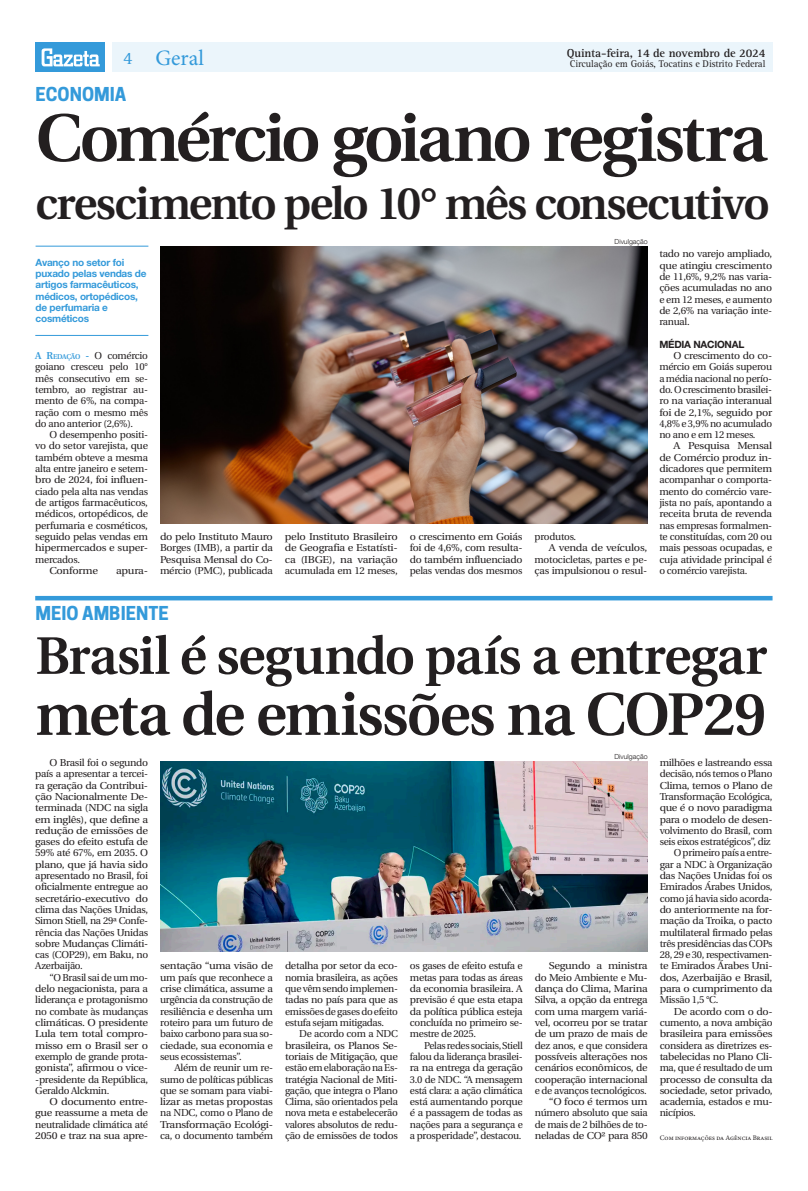
<style>
.page{position:relative;width:808px;height:1191px;background:#fff}
.page>*{position:absolute;margin:0;border:0;box-sizing:border-box;transform-origin:0 0}
.Manchete{font:600 67px "Utopia";letter-spacing:-.045em;color:#231f20}
.Manchete-2{font:600 60px "Utopia";letter-spacing:-.03em;color:#231f20}
.Manchete-3{font:600 52.8px "Utopia";letter-spacing:-.02em;color:#231f20}
.Manchete-4{font:600 45.4px "Utopia";letter-spacing:-.04em;color:#231f20}
.t1{font:22px "Minion Pro";color:#349ada}
.Retranca{font:700 18px "Cooper Hewitt";color:#349ada}
.t2{font:18px "Rotis Serif Std";color:#349ada}
.t3{font:700 12px "Rotis Serif Std";letter-spacing:-.01em;color:#231f20}
.TExto_Corrido{font:10px/11.3px "Utopia";letter-spacing:-.03em;color:#231f20;text-align:justify}
.TExto_Corrido-2{font:10px/11.3px "Utopia";letter-spacing:-.03em;color:#231f20;text-align:justify;scale:1.1 1}
.TExto_Corrido-3{font:10px/11.3px "Utopia";letter-spacing:-.03em;color:#231f20;text-align:justify;scale:1.04 1}
.TExto_Corrido-4{font:10px/11.3px "Utopia";letter-spacing:-.03em;color:#231f20;text-align:justify;scale:1.05 1}
.TExto_Corrido-5{font:10px/11.3px "Utopia";letter-spacing:-.03em;color:#231f20;text-align:justify;scale:1.07 1}
.TExto_Corrido-6{font:10px/11.3px "Utopia";letter-spacing:-.03em;color:#231f20;text-align:justify;scale:1.09 1}
.Repórter{font:10px/11.3px "Utopia";letter-spacing:-.025em;color:#231f20;text-align:justify}
.Olho{font:700 10px/11.3px "Helvetica Neue LT Std";letter-spacing:-.02em;color:#349ada}
.t4{font:10px "Rotis Serif Std";letter-spacing:-.01em;color:#231f20}
.Intertítulo{font:700 10px "Helvetica Neue";letter-spacing:-.025em;color:#231f20}
.Editais_txt{font:7px "Minion Pro";color:#231f20}
.Crédito_Fotógrafo{font:300 7px "Helvetica Neue LT Com";color:#231f20}
.s1{font-weight:600;color:#349ada}
.s2{font-weight:600;font-size:7px;color:#349ada}
</style>
<div class="page">
<div style="left:112px;top:43px;width:661px;height:29px;background:#ebf5fb"></div>
<div style="left:36px;top:43px;width:69px;height:29px;background:#349ada"></div>
<svg style="left:42px;top:48px;width:58px;height:18px"></svg>
<hr style="left:35px;top:596px;width:737px;height:4px;background:#349ada">
<hr style="left:36px;top:246px;width:112px;height:1px;background:#349ada">
<hr style="left:35px;top:335px;width:113px;height:1px;background:#349ada">
<img style="left:160px;top:761px;width:487px;height:190px">
<img style="left:160px;top:247px;width:488px;height:276px">
<p class="t3" style="left:567px;top:46px;width:200px">Quinta-feira, 14 de novembro de 2024</p>
<p class="t2" style="left:123px;top:47px;width:11px">4</p>
<p class="t1" style="left:155px;top:43px;width:50px">Geral</p>
<p class="t4" style="left:570px;top:58px;width:197px">Circulação em Goiás, Tocatins e Distrito Federal</p>
<p class="Retranca" style="left:36px;top:84px;width:92px">ECONOMIA</p>
<p class="Manchete" style="left:36px;top:100px;width:733px">Comércio goiano registra</p>
<p class="Manchete-4" style="left:36px;top:178px;width:736px">crescimento pelo 10° mês consecutivo</p>
<p class="Olho" style="left:36px;top:256px;width:112px">Avanço no setor foi puxado pelas vendas de artigos farmacêuticos, médicos, ortopédicos, de perfumaria e cosméticos</p>
<p class="Repórter" style="left:35px;top:350px;width:114px"><span class="s1">A R</span><span class="s2">EDAÇÃO</span> <span class="s1">-</span> O comércio goiano cresceu pelo 10° mês consecutivo em se&shy;tembro, ao registrar au&shy;mento de 6%, na compa&shy;ração com o mesmo mês do ano anterior (2,6%).</p>
<p class="TExto_Corrido" style="left:35px;top:429px;width:114px;text-indent:14px">O desempenho positi&shy;vo do setor varejista, que também obteve a mesma alta entre janeiro e setem&shy;bro de 2024, foi influen&shy;ciado pela alta nas vendas de artigos farmacêuticos, médicos, ortopédicos, de perfumaria e cosméticos, seguido pelas vendas em hipermercados e super&shy;mercados.</p>
<p class="TExto_Corrido-2" style="left:49px;top:565px;width:46px">Conforme</p>
<p class="TExto_Corrido-2" style="left:116px;top:565px;width:31px">apura-</p>
<p class="Crédito_Fotógrafo" style="left:615px;top:237px;width:35px">Divulgação</p>
<p class="TExto_Corrido-6" style="left:160px;top:531px;width:105px">do pelo Instituto Mauro Borges (IMB), a partir da Pesquisa Mensal do Co&shy;mércio (PMC), publicada</p>
<p class="TExto_Corrido-2" style="left:285px;top:531px;width:104px">pelo Instituto Brasileiro de Geografia e Estatísti&shy;ca (IBGE), na variação acumulada em 12 meses,</p>
<p class="TExto_Corrido-5" style="left:410px;top:531px;width:107px">o crescimento em Goiás foi de 4,6%, com resulta&shy;do também influenciado pelas vendas dos mesmos</p>
<p class="TExto_Corrido" style="left:534px;top:531px;width:43px">produtos.</p>
<p class="TExto_Corrido-2" style="left:534px;top:542px;width:104px;text-indent:14px">A venda de veículos, motocicletas, partes e pe&shy;ças impulsionou o resul-</p>
<p class="TExto_Corrido-3" style="left:659px;top:248px;width:110px">tado no varejo ampliado, que atingiu crescimento de 11,6%, 9,2% nas varia&shy;ções acumuladas no ano e em 12 meses, e aumento de 2,6% na variação inte&shy;ranual.</p>
<p class="Intertítulo" style="left:659px;top:338px;width:86px">MÉDIA NACIONAL</p>
<p class="TExto_Corrido-4" style="left:659px;top:350px;width:109px;text-indent:14px">O crescimento do co&shy;mércio em Goiás superou a média nacional no perío&shy;do. O crescimento brasilei&shy;ro na variação interanual foi de 2,1%, seguido por 4,8% e 3,9% no acumulado no ano e em 12 meses.</p>
<p class="TExto_Corrido-2" style="left:659px;top:440px;width:104px;text-indent:14px">A Pesquisa Mensal de Comércio produz in&shy;dicadores que permitem acompanhar o comporta&shy;mento do comércio vare&shy;jista no país, apontando a receita bruta de revenda nas empresas formalmen&shy;te constituídas, com 20 ou mais pessoas ocupadas, e cuja atividade principal é o comércio varejista.</p>
<p class="Retranca" style="left:36px;top:602px;width:135px">MEIO AMBIENTE</p>
<p class="Manchete-3" style="left:35px;top:626px;width:733px">Brasil é segundo país a entregar</p>
<p class="Manchete-2" style="left:35px;top:680px;width:732px">meta de emissões na COP29</p>
<p class="Crédito_Fotógrafo" style="left:614px;top:752px;width:35px">Divulgação</p>
<p class="TExto_Corrido-3" style="left:35px;top:757px;width:110px;text-indent:14px">O Brasil foi o segundo país a apresentar a tercei&shy;ra geração da Contribui&shy;ção Nacionalmente De&shy;terminada (NDC na sigla em inglês), que define a redução de emissões de gases do efeito estufa de 59% até 67%, em 2035. O plano, que já havia sido apresentado no Brasil, foi oficialmente entregue ao secretário-executivo do clima das Nações Unidas, Simon Stiell, na 29ª Confe&shy;rência das Nações Unidas sobre Mudanças Climáti&shy;cas (COP29), em Baku, no Azerbaijão.</p>
<p class="TExto_Corrido" style="left:35px;top:972px;width:114px;text-indent:14px">“O Brasil sai de um mo&shy;delo negacionista, para a liderança e protagonismo no combate às mudanças climáticas. O presidente Lula tem total compro&shy;misso em o Brasil ser o exemplo de grande prota&shy;gonista”, afirmou o vice--presidente da República, Geraldo Alckmin.</p>
<p class="TExto_Corrido-2" style="left:35px;top:1096px;width:104px;text-indent:14px">O documento entre&shy;gue reassume a meta de neutralidade climática até 2050 e traz na sua apre-</p>
<p class="TExto_Corrido" style="left:660px;top:757px;width:114px">milhões e lastreando essa decisão, nós temos o Plano Clima, temos o Plano de Transformação Ecológica, que é o novo paradigma para o modelo de desen&shy;volvimento do Brasil, com seis eixos estratégicos”, diz</p>
<p class="TExto_Corrido" style="left:660px;top:847px;width:114px;text-indent:14px">O primeiro país a entre&shy;gar a NDC à Organização das Nações Unidas foi os Emirados Árabes Unidos, como já havia sido acorda&shy;do anteriormente na for&shy;mação da Troika, o pacto multilateral firmado pelas três presidências das COPs 28, 29 e 30, respectivamen&shy;te Emirados Árabes Uni&shy;dos, Azerbaijão e Brasil, para o cumprimento da Missão 1,5 °C.</p>
<p class="TExto_Corrido-5" style="left:660px;top:1005px;width:107px;text-indent:14px">De acordo com o do&shy;cumento, a nova ambição brasileira para emissões considera as diretrizes es&shy;tabelecidas no Plano Cli&shy;ma, que é resultado de um processo de consulta da sociedade, setor privado, academia, estados e mu&shy;nicípios.</p>
<p class="TExto_Corrido-2" style="left:160px;top:960px;width:104px">sentação “uma visão de um país que reconhece a crise climática, assume a urgência da construção de resiliência e desenha um roteiro para um futuro de baixo carbono para sua so&shy;ciedade, sua economia e seus ecossistemas”.</p>
<p class="TExto_Corrido" style="left:160px;top:1062px;width:114px;text-indent:14px">Além de reunir um re&shy;sumo de políticas públicas que se somam para viabi&shy;lizar as metas propostas na NDC, como o Plano de Transformação Ecológi&shy;ca, o documento também</p>
<p class="TExto_Corrido-4" style="left:285px;top:960px;width:109px">detalha por setor da eco&shy;nomia brasileira, as ações que vêm sendo implemen&shy;tadas no país para que as emissões de gases do efeito estufa sejam mitigadas.</p>
<p class="TExto_Corrido" style="left:285px;top:1028px;width:114px;text-indent:14px">De acordo com a NDC brasileira, os Planos Se&shy;toriais de Mitigação, que estão em elaboração na Es&shy;tratégia Nacional de Miti&shy;gação, que integra o Plano Clima, são orientados pela nova meta e estabelecerão valores absolutos de redu&shy;ção de emissões de todos</p>
<p class="TExto_Corrido" style="left:410px;top:960px;width:114px">os gases de efeito estufa e metas para todas as áreas da economia brasileira. A previsão é que esta etapa da política pública esteja concluída no primeiro se&shy;mestre de 2025.</p>
<p class="TExto_Corrido" style="left:410px;top:1039px;width:114px;text-indent:14px">Pelas redes sociais, Stiell falou da liderança brasilei&shy;ra na entrega da geração 3.0 de NDC. “A mensagem está clara: a ação climática está aumentando porque é a passagem de todas as nações para a segurança e a prosperidade”, destacou.</p>
<p class="TExto_Corrido-2" style="left:535px;top:960px;width:104px;text-indent:14px">Segundo a ministra do Meio Ambiente e Mu&shy;dança do Clima, Marina Silva, a opção da entrega com uma margem variá&shy;vel, ocorreu por se tratar de um prazo de mais de dez anos, e que considera possíveis alterações nos cenários econômicos, de cooperação internacional e de avanços tecnológicos.</p>
<p class="TExto_Corrido-6" style="left:535px;top:1096px;width:105px;text-indent:14px">“O foco é termos um número absoluto que saia de mais de 2 bilhões de to&shy;neladas de CO² para 850</p>
<p class="Editais_txt" style="left:660px;top:1132px;width:114px">Com informações da Agência Brasil</p>
</div>
